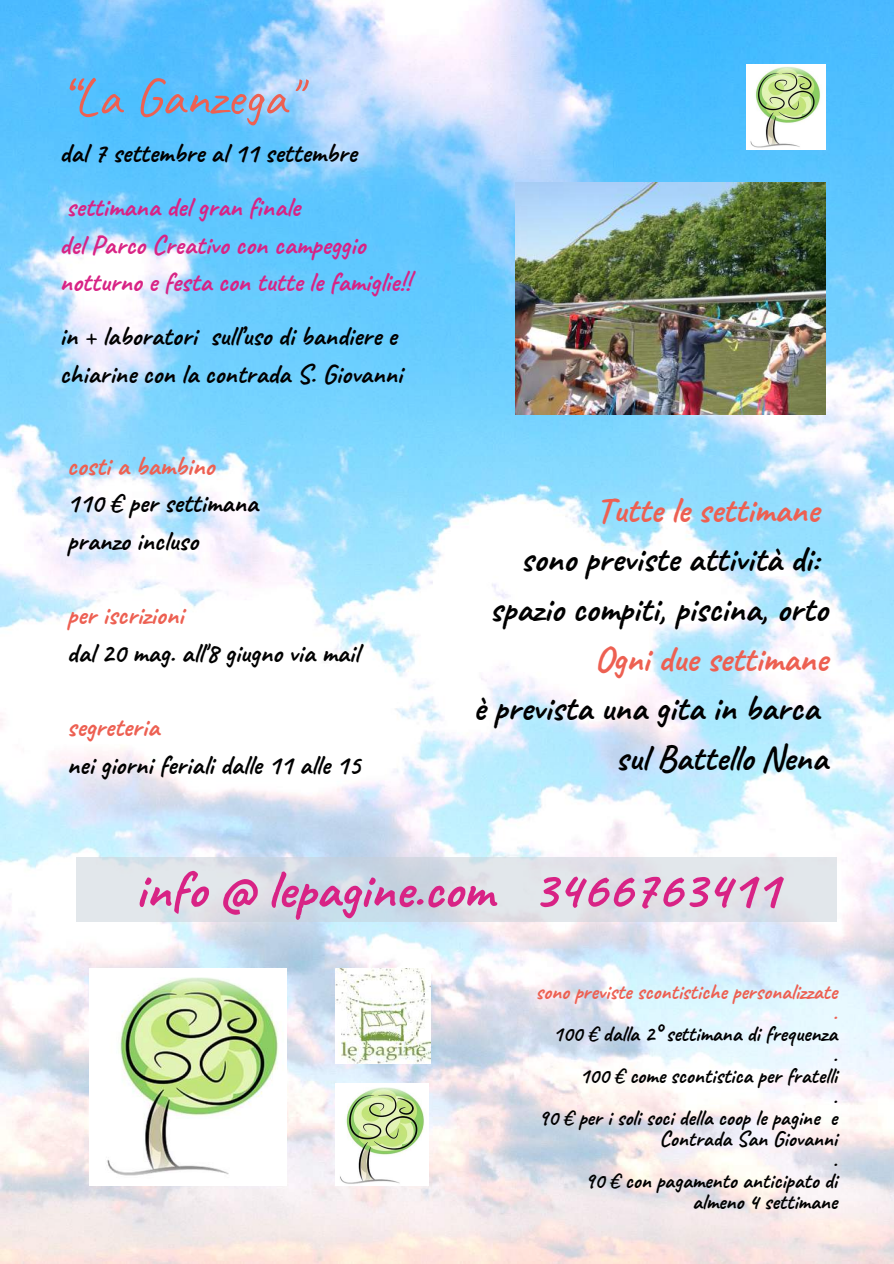
<style>
.page{position:relative;width:894px;height:1264px;background:#fff}
.page>*{position:absolute;margin:0;border:0;box-sizing:border-box;transform-origin:0 0}
.t1{font:700 54px "Caveat";color:#d82385}
.t2{font:54px "Caveat";color:#ed6052}
.t3{font:700 36px/49.5px "Caveat";color:#000;text-align:right}
.t4{font:700 36px "Caveat";color:#ed6052}
.t5{font:700 27px/37.5px "Caveat";color:#000}
.t6{font:700 27px/37.5px "Caveat";color:#d82385}
.t7{font:700 27px "Caveat";color:#ed6052}
.t8{font:700 21.9px/21px "Caveat";color:#000;text-align:right}
.t9{font:700 21.9px/21px "Caveat";color:#ed6052;text-align:right}
</style>
<div class="page">
<img style="left:0;top:0;width:893px;height:1263px">
<img style="left:515px;top:183px;width:309px;height:232px">
<img style="left:746px;top:65px;width:79px;height:84px">
<img style="left:89px;top:968px;width:197px;height:217px">
<img style="left:335px;top:1083px;width:93px;height:102px">
<svg style="left:77px;top:857px;width:759px;height:65px;fill:#e1e2e9"></svg>
<img style="left:335px;top:968px;width:96px;height:95px">
<h1 class="t2" style="left:60px;top:63px;width:241px">“La Ganzega"</h1>
<p class="t5" style="left:60px;top:134px;width:298px">dal 7 settembre al 11 settembre</p>
<p class="t6" style="left:60px;top:188px;width:352px">settimana del gran finale<br>del Parco Creativo con campeggio notturno e festa con tutte le famiglie!!</p>
<p class="t5" style="left:60px;top:318px;width:344px">in + laboratori sull’uso di bandiere e chiarine con la contrada S. Giovanni</p>
<p class="t7" style="left:67px;top:449px;width:149px">costi a bambino</p>
<p class="t5" style="left:67px;top:484px;width:192px">110 € per settimana pranzo incluso</p>
<p class="t7" style="left:67px;top:598px;width:118px">per iscrizioni</p>
<p class="t5" style="left:67px;top:634px;width:293px">dal 20 mag. all'8 giugno via mail</p>
<p class="t7" style="left:67px;top:710px;width:94px">segreteria</p>
<p class="t5" style="left:67px;top:746px;width:295px">nei giorni feriali dalle 11 alle 15</p>
<h2 class="t4" style="left:596px;top:487px;width:224px">Tutte le settimane</h2>
<h2 class="t3" style="left:489px;top:534px;width:339px">sono previste attività di: spazio compiti, piscina, orto</h2>
<h2 class="t4" style="left:594px;top:636px;width:234px">Ogni due settimane</h2>
<h2 class="t3" style="left:473px;top:683px;width:356px">è prevista una gita in barca sul Battello Nena</h2>
<h1 class="t1" style="left:135px;top:855px;width:645px">info @ lepagine.com 3466763411</h1>
<p class="t9" style="left:535px;top:980px;width:303px">sono previste scontistiche personalizzate .</p>
<p class="t8" style="left:538px;top:1023px;width:300px">100 € dalla 2° settimana di frequenza<br>.<br>100 € come scontistica per fratelli<br>.<br>90 € per i soli soci della coop le pagine e<br>Contrada San Giovanni<br>.<br>90 € con pagamento anticipato di almeno 4 settimane</p>
</div>
